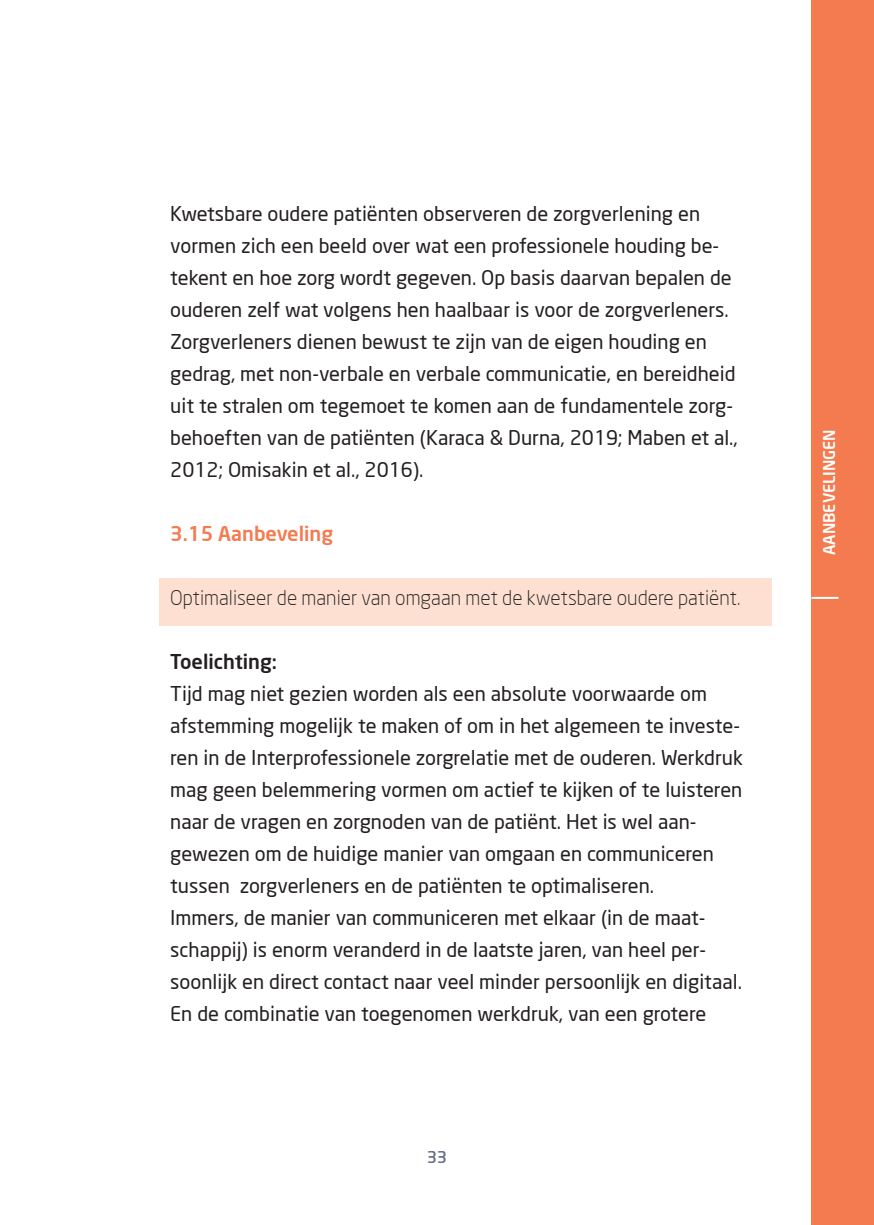
<style>
.page{position:relative;width:874px;height:1225px;background:#fff}
.page>*{position:absolute;margin:0;border:0;box-sizing:border-box;transform-origin:0 0}
.t1{font:20px/32px "Neo Sans";color:#231f20}
.t2{font:300 20px "Neo Sans";color:#231f20}
.t3{font:500 20px "Neo Sans";color:#f47b50}
.t4{font:500 20px "Neo Sans";color:#231f20}
.t5{font:500 16px "Neo Sans";color:#fff}
.t6{font:16px "Neo Sans";color:#677387}
</style>
<div class="page">
<div style="left:159px;top:578px;width:612px;height:48px;background:#fde0d1"></div>
<div style="left:811px;top:0;width:62px;height:1225px;background:#f47b50"></div>
<hr style="left:811px;top:597px;width:27px;height:2px;background:#fff">
<p class="t1" style="left:170px;top:197px;width:568px">Kwetsbare oudere patiënten observeren de zorgverlening en vormen zich een beeld over wat een professionele houding be&shy;tekent en hoe zorg wordt gegeven. Op basis daarvan bepalen de ouderen zelf wat volgens hen haalbaar is voor de zorgverleners.<br>Zorgverleners dienen bewust te zijn van de eigen houding en gedrag, met non-verbale en verbale communicatie, en bereidheid uit te stralen om tegemoet te komen aan de fundamentele zorg&shy;behoeften van de patiënten (Karaca &amp; Durna, 2019; Maben et al., 2012; Omisakin et al., 2016).</p>
<p class="t3" style="left:170px;top:521px;width:164px">3.15 Aanbeveling</p>
<p class="t2" style="left:170px;top:586px;width:571px">Optimaliseer de manier van omgaan met de kwetsbare oudere patiënt.</p>
<p class="t4" style="left:170px;top:649px;width:108px">Toelichting:</p>
<p class="t1" style="left:170px;top:677px;width:574px">Tijd mag niet gezien worden als een absolute voorwaarde om afstemming mogelijk te maken of om in het algemeen te investe&shy;ren in de Interprofessionele zorgrelatie met de ouderen. Werkdruk mag geen belemmering vormen om actief te kijken of te luisteren naar de vragen en zorgnoden van de patiënt. Het is wel aan&shy;gewezen om de huidige manier van omgaan en communiceren tussen zorgverleners en de patiënten te optimaliseren.<br>Immers, de manier van communiceren met elkaar (in de maat&shy;schappij) is enorm veranderd in de laatste jaren, van heel per&shy;soonlijk en direct contact naar veel minder persoonlijk en digitaal.<br>En de combinatie van toegenomen werkdruk, van een grotere</p>
<p class="t6" style="left:427px;top:1147px;width:21px">33</p>
<p class="t5" style="left:818px;top:555px;width:127px;rotate:-90deg">AANBEVELINGEN</p>
</div>
